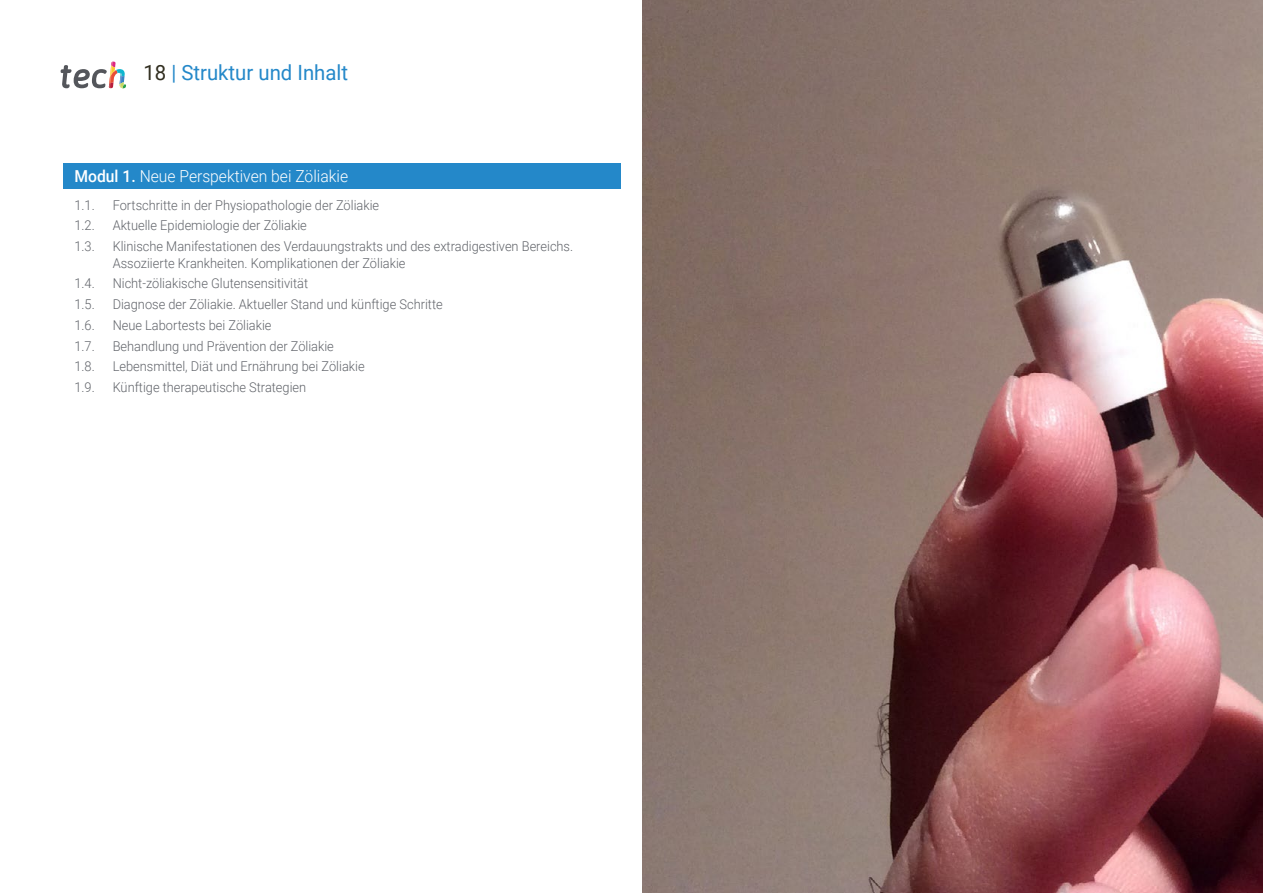
<style>
.page{position:relative;width:1263px;height:893px;background:#fff}
.page>*{position:absolute;margin:0;border:0;box-sizing:border-box;transform-origin:0 0}
.t1{font:21px "Roboto";color:#2488c9}
.t2{font:300 16.5px "Roboto";color:#fff;scale:.95 1}
.t3{font:300 13.5px/16.5px "Roboto";color:#61646a;scale:.95 1}
.s1{color:#312e20}
.s2{font-weight:500}
</style>
<div class="page">
<div style="left:63px;top:164px;width:558px;height:25px;background:#2488c9"></div>
<img style="left:642px;top:0;width:621px;height:893px">
<svg style="left:61px;top:62px;width:65px;height:27px"></svg>
<h1 class="t1" style="left:144px;top:57px;width:206px"><span class="s1">18</span> | Struktur und Inhalt</h1>
<p class="t2" style="left:74px;top:165px;width:290px"><span class="s2">Modul 1.</span> Neue Perspektiven bei Zöliakie</p>
<p class="t3" style="left:74px;top:196px;width:23px">1.1.</p>
<p class="t3" style="left:113px;top:196px;width:282px">Fortschritte in der Physiopathologie der Zöliakie</p>
<p class="t3" style="left:74px;top:217px;width:23px">1.2.</p>
<p class="t3" style="left:113px;top:217px;width:206px">Aktuelle Epidemiologie der Zöliakie</p>
<p class="t3" style="left:74px;top:238px;width:23px">1.3.</p>
<p class="t3" style="left:113px;top:238px;width:486px">Klinische Manifestationen des Verdauungstrakts und des extradigestiven Bereichs.<br>Assoziierte Krankheiten. Komplikationen der Zöliakie</p>
<p class="t3" style="left:74px;top:275px;width:23px">1.4.</p>
<p class="t3" style="left:113px;top:275px;width:207px">Nicht-zöliakische Glutensensitivität</p>
<p class="t3" style="left:74px;top:296px;width:23px">1.5.</p>
<p class="t3" style="left:113px;top:296px;width:349px">Diagnose der Zöliakie. Aktueller Stand und künftige Schritte</p>
<p class="t3" style="left:74px;top:316px;width:23px">1.6.</p>
<p class="t3" style="left:113px;top:316px;width:169px">Neue Labortests bei Zöliakie</p>
<p class="t3" style="left:74px;top:337px;width:23px">1.7.</p>
<p class="t3" style="left:113px;top:337px;width:234px">Behandlung und Prävention der Zöliakie</p>
<p class="t3" style="left:74px;top:358px;width:23px">1.8.</p>
<p class="t3" style="left:113px;top:358px;width:267px">Lebensmittel, Diät und Ernährung bei Zöliakie</p>
<p class="t3" style="left:74px;top:379px;width:23px">1.9.</p>
<p class="t3" style="left:113px;top:379px;width:205px">Künftige therapeutische Strategien</p>
</div>
